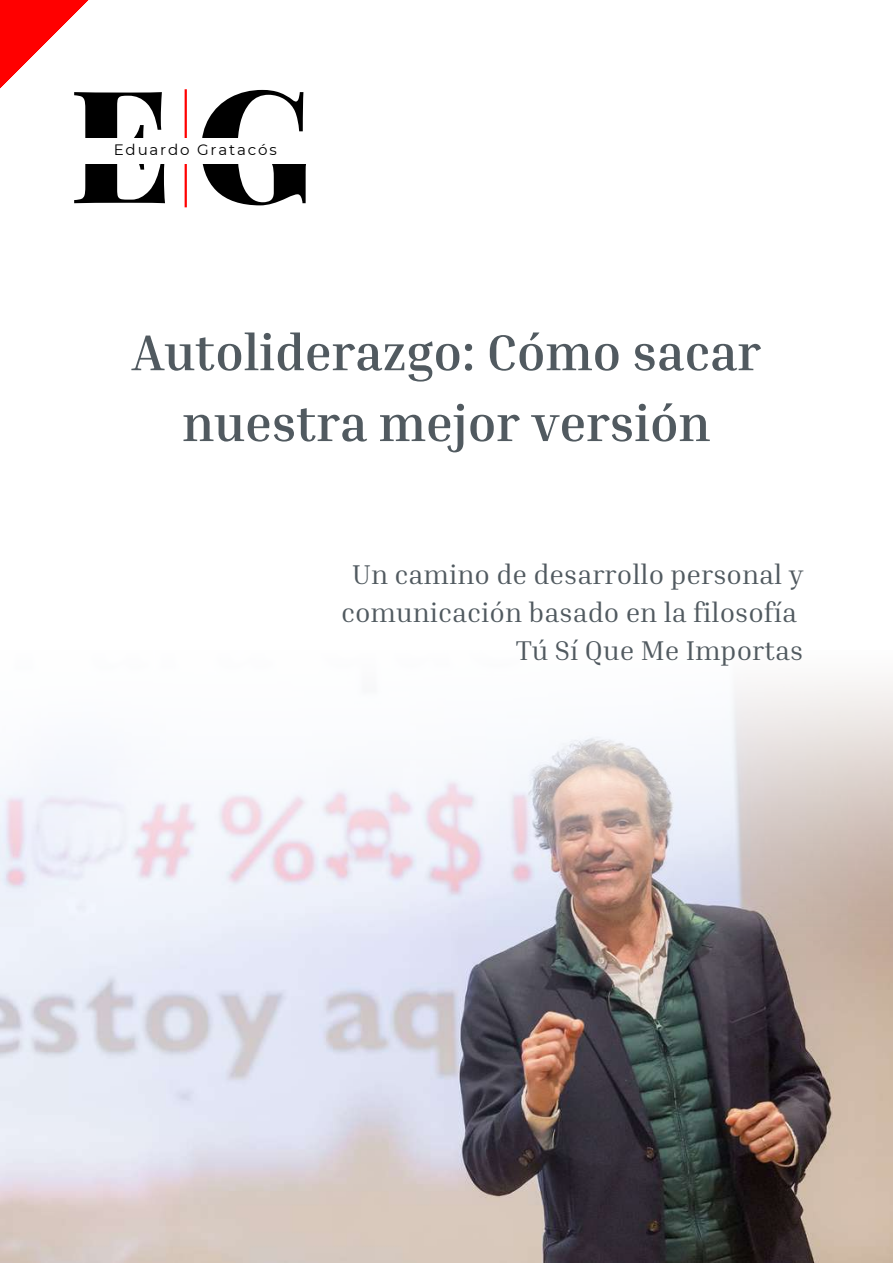
<style>
.page{position:relative;width:893px;height:1264px;background:#fff}
.page>*{position:absolute;margin:0;border:0;box-sizing:border-box;transform-origin:0 0}
.t1{font:900 156.9px "Playfair Display";color:#000}
.t2{font:700 51px/70.8px "Inria Serif";color:#515a60;text-align:center}
.t3{font:27.75px/38.2px "Inria Serif";color:#515a60;text-align:right}
.t4{font:15px "Montserrat";letter-spacing:.12em;color:#000}
</style>
<div class="page">
<img style="left:0;top:681px;width:892px;height:581px">
<hr style="left:184px;top:89px;width:3px;height:118px;background:#f00">
<div style="left:51px;top:139px;width:268px;height:24px;background:#fff"></div>
<svg style="left:0;top:0;width:89px;height:89px"></svg>
<h1 class="t1" style="left:70px;top:33px;width:246px">EG</h1>
<p class="t4" style="left:114px;top:141px;width:164px">Eduardo Gratacós</p>
<h2 class="t2" style="left:132px;top:315px;width:630px">Autoliderazgo: Cómo sacar nuestra mejor versión</h2>
<p class="t3" style="left:341px;top:554px;width:464px">Un camino de desarrollo personal y comunicación basado en la filosofía<br>Tú Sí Que Me Importas</p>
</div>
